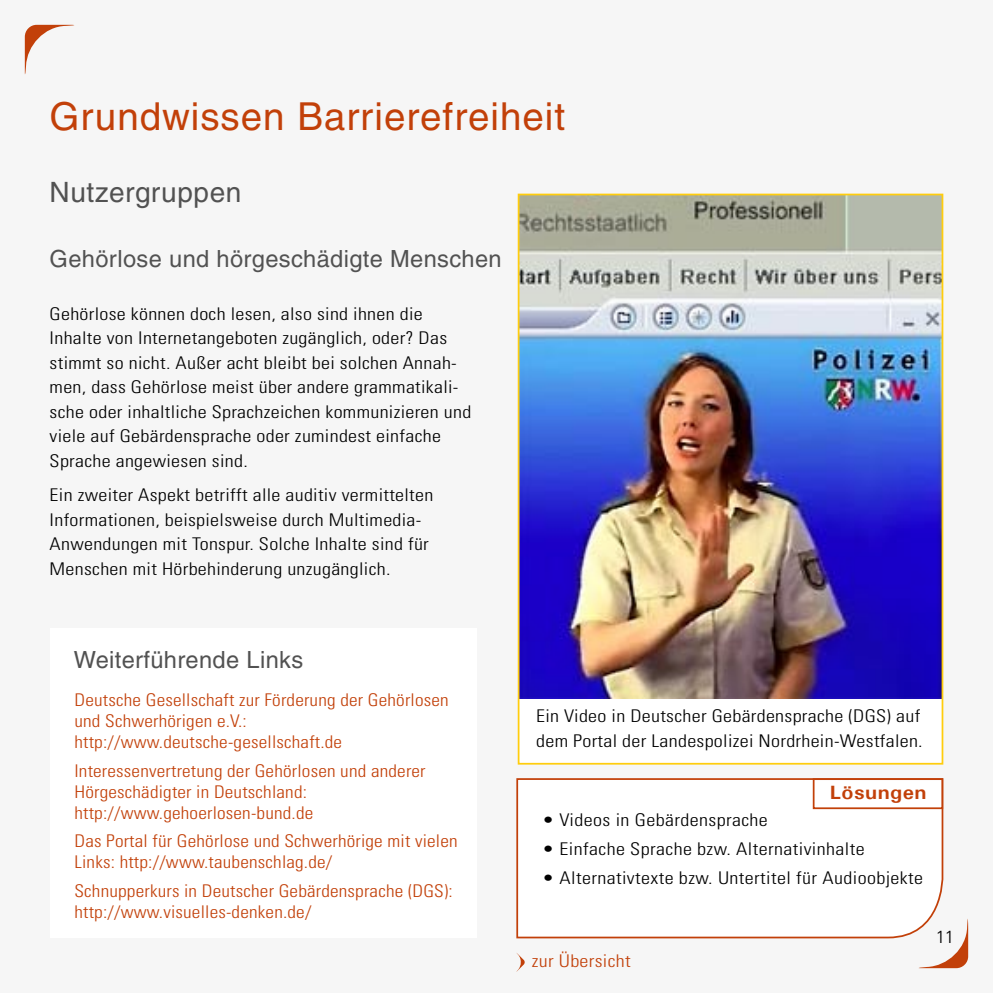
<style>
.page{position:relative;width:993px;height:993px;background:#fff}
.page>*{position:absolute;margin:0;border:0;box-sizing:border-box;transform-origin:0 0}
.t1{font:38.5px "Helvetica";letter-spacing:.025em;color:#c24009}
.t2{font:28px "Helvetica";letter-spacing:.02em;color:#525252}
.t3{font:23.62px "Helvetica";letter-spacing:.015em;color:#525252}
.t4{font:700 19.25px "Univers";letter-spacing:.02em;color:#c24009;scale:1.1 1}
.t5{font:300 condensed 17.5px/24.5px "Univers";letter-spacing:.015em;color:#000;scale:1.15 1}
.t6{font:300 condensed 17.5px/21px "Univers";letter-spacing:.01em;color:#c24009;scale:1.1 1}
.t7{font:300 condensed 17.5px "Univers";letter-spacing:.01em;color:#c24009;scale:1.15 1}
</style>
<div class="page">
<div style="left:0;top:0;width:992px;height:992px;background:#f6f6f6"></div>
<svg style="left:25px;top:25px;width:49px;height:49px"></svg>
<svg style="left:927px;top:930px;width:40px;height:37px"></svg>
<div style="left:516px;top:778px;width:427px;height:160px;background:#fff"></div>
<div style="left:813px;top:778px;width:128px;height:30px;background:#fff"></div>
<div style="left:812px;top:778px;width:130px;height:30px;border:2px solid #c24009"></div>
<div style="left:50px;top:628px;width:426px;height:310px;background:#fff"></div>
<div style="left:518px;top:194px;width:424px;height:569px;background:#fff"></div>
<img style="left:520px;top:196px;width:420px;height:501px">
<div style="left:517px;top:193px;width:426px;height:571px;border:2px solid #ffcd0d"></div>
<svg style="left:516px;top:953px;width:9px;height:18px"></svg>
<h1 class="t1" style="left:50px;top:94px;width:516px">Grundwissen Barrierefreiheit</h1>
<h2 class="t2" style="left:50px;top:175px;width:193px">Nutzergruppen</h2>
<h3 class="t3" style="left:50px;top:244px;width:453px">Gehörlose und hörgeschädigte Menschen</h3>
<p class="t5" style="left:50px;top:301px;width:368px">Gehörlose können doch lesen, also sind ihnen die Inhalte von Internetangeboten zugänglich, oder? Das stimmt so nicht. Außer acht bleibt bei solchen Annah&shy;men, dass Gehörlose meist über andere grammatikali&shy;sche oder inhaltliche Sprachzeichen kommunizieren und viele auf Gebärdensprache oder zumindest einfache Sprache angewiesen sind.</p>
<p class="t5" style="left:50px;top:482px;width:335px">Ein zweiter Aspekt betrifft alle auditiv vermittelten Informationen, beispielsweise durch Multimedia-Anwendungen mit Tonspur. Solche Inhalte sind für Menschen mit Hörbehinderung unzugänglich.</p>
<h3 class="t3" style="left:74px;top:645px;width:231px">Weiterführende Links</h3>
<p class="t6" style="left:74px;top:689px;width:341px">Deutsche Gesellschaft zur Förderung der Gehörlosen und Schwerhörigen e.V.: http://www.deutsche-gesellschaft.de</p>
<p class="t6" style="left:74px;top:759px;width:320px">Interessenvertretung der Gehörlosen und anderer<br>Hörgeschädigter in Deutschland: http://www.gehoerlosen-bund.de</p>
<p class="t6" style="left:74px;top:830px;width:350px">Das Portal für Gehörlose und Schwerhörige mit vielen<br>Links: http://www.taubenschlag.de/</p>
<p class="t6" style="left:74px;top:879px;width:345px">Schnupperkurs in Deutscher Gebärdensprache (DGS): http://www.visuelles-denken.de/</p>
<p class="t5" style="left:536px;top:703px;width:337px">Ein Video in Deutscher Gebärdensprache (DGS) auf dem Portal der Landespolizei Nordrhein-Westfalen.</p>
<p class="t4" style="left:829px;top:780px;width:89px">Lösungen</p>
<p class="t5" style="left:542px;top:806px;width:198px">• Videos in Gebärdensprache</p>
<p class="t5" style="left:542px;top:836px;width:282px">• Einfache Sprache bzw. Alternativinhalte</p>
<p class="t5" style="left:542px;top:865px;width:333px">• Alternativtexte bzw. Untertitel für Audioobjekte</p>
<p class="t7" style="left:532px;top:949px;width:87px">zur Übersicht</p>
<p class="t5" style="left:935px;top:923px;width:17px">11</p>
</div>
